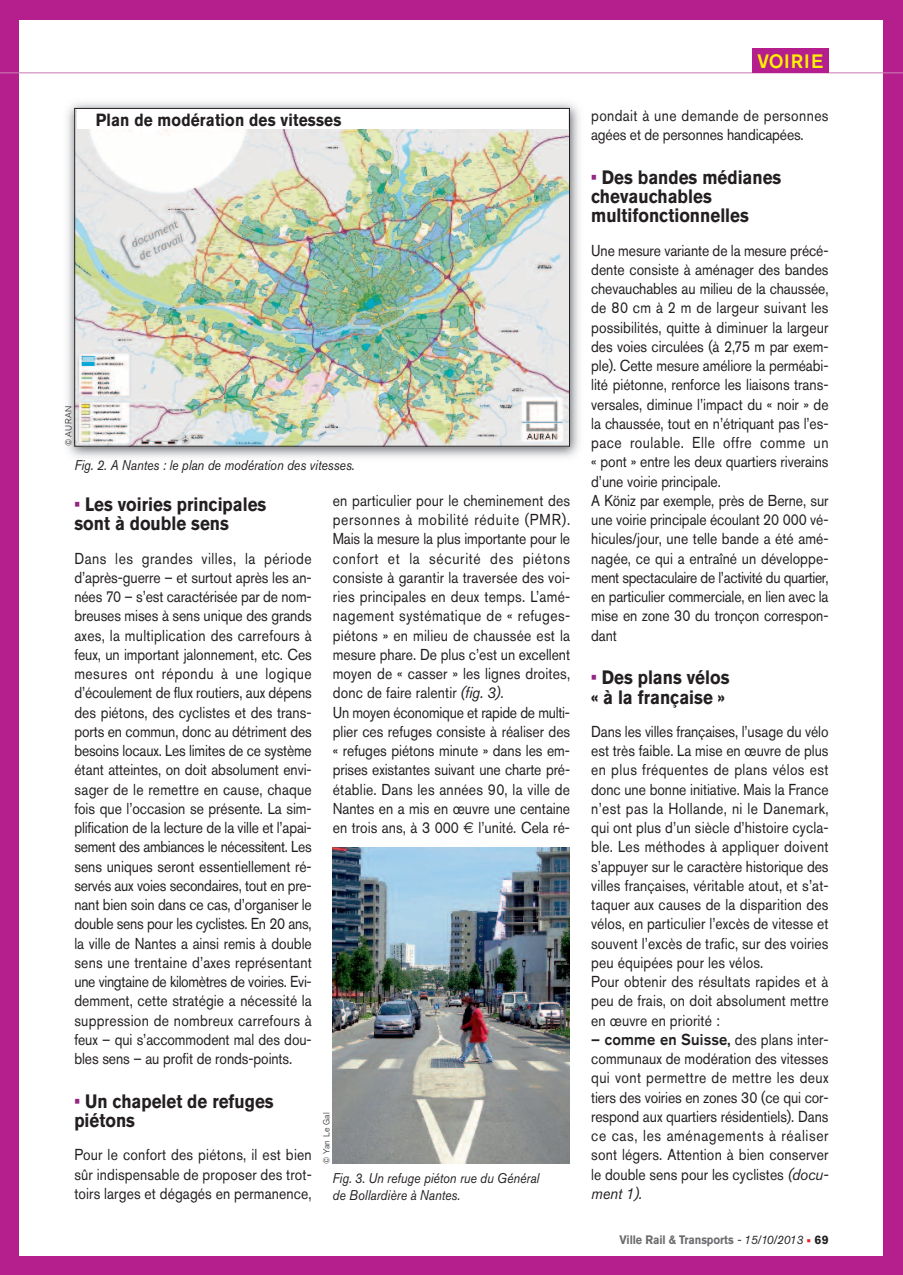
<style>
.page{position:relative;width:903px;height:1275px;background:#b41e8d}
.page>*{position:absolute;margin:0;border:0;box-sizing:border-box;transform-origin:0 0}
.t1{font:700 19.25px/19.2px "Akzidenz Grotesk Std";color:#231f20;scale:.88 1}
.t2{font:500 19.25px "Akzidenz Grotesk Std";letter-spacing:.055em;color:#fff101}
.t3{font:700 17.5px "Akzidenz Grotesk Std";letter-spacing:.01em;color:#231f20;scale:.88 1}
.t4{font:15.75px/19.2px "Akzidenz Grotesk Std";color:#231f20;scale:.88 1}
.t5{font:italic 14px/17.5px "Akzidenz Grotesk Std";color:#231f20;scale:.88 1}
.t6{font:700 12.25px "Akzidenz Grotesk Std";letter-spacing:-.005em;color:#6c6d70;scale:.89 1}
.t7{font:300 8.75px "Akzidenz Grotesk Std";letter-spacing:.025em;color:#231f20}
.s1{color:#922685}
.s2{font-style:italic}
.s3{font-family:"Euro Sans"}
.s4{font-weight:500}
.s5{font-weight:400;font-style:italic;color:#231f20}
.s6{color:#ee1d23}
.s7{color:#231f20}
</style>
<div class="page">
<div style="left:20px;top:20px;width:863px;height:1235px;background:#fff"></div>
<hr style="left:0;top:72px;width:903px;height:1px;background:#cb7eb4">
<div style="left:752px;top:48px;width:76px;height:25px;background:#b41e8d"></div>
<img style="left:67px;top:102px;width:513px;height:356px">
<img style="left:76px;top:110px;width:492px;height:334px">
<img style="left:333px;top:847px;width:237px;height:317px">
<div style="left:77px;top:109px;width:490px;height:20px;background:#fff"></div>
<p class="t3" style="left:96px;top:113px;width:281px">Plan de modération des vitesses</p>
<p class="t7" style="left:65px;top:446px;width:42px;rotate:-90deg">© AURAN</p>
<p class="t5" style="left:74px;top:458px;width:320px">Fig. 2. A Nantes : le plan de modération des vitesses.</p>
<p class="t1" style="left:74px;top:496px;width:220px"><span class="s1">•</span> Les voiries principales sont à double sens</p>
<p class="t4" style="left:74px;top:550px;width:271px;text-align:justify">Dans les grandes villes, la période d’après-guerre – et surtout après les an&shy;nées 70 – s’est caractérisée par de nom&shy;breuses mises à sens unique des grands axes, la multiplication des carrefours à feux, un important jalonnement, etc. Ces mesures ont répondu à une logique d’écoulement de flux routiers, aux dépens des piétons, des cyclistes et des trans&shy;ports en commun, donc au détriment des besoins locaux. Les limites de ce système étant atteintes, on doit absolument envi&shy;sager de le remettre en cause, chaque fois que l’occasion se présente. La sim&shy;plification de la lecture de la ville et l’apai&shy;sement des ambiances le nécessitent. Les sens uniques seront essentiellement ré&shy;servés aux voies secondaires, tout en pre&shy;nant bien soin dans ce cas, d’organiser le double sens pour les cyclistes. En 20 ans, la ville de Nantes a ainsi remis à double sens une trentaine d’axes représentant une vingtaine de kilomètres de voiries. Evi&shy;demment, cette stratégie a nécessité la suppression de nombreux carrefours à feux – qui s’accommodent mal des dou&shy;bles sens – au profit de ronds-points.</p>
<p class="t1" style="left:74px;top:1093px;width:228px"><span class="s1">•</span> Un chapelet de refuges piétons</p>
<p class="t4" style="left:74px;top:1147px;width:271px;text-align:justify">Pour le confort des piétons, il est bien sûr indispensable de proposer des trot&shy;toirs larges et dégagés en permanence,</p>
<p class="t4" style="left:333px;top:492px;width:271px">en particulier pour le cheminement des personnes à mobilité réduite (PMR).<br>Mais la mesure la plus importante pour le confort et la sécurité des piétons consiste à garantir la traversée des voi&shy;ries principales en deux temps. L’amé&shy;nagement systématique de « refuges&shy;piétons » en milieu de chaussée est la mesure phare. De plus c’est un excellent moyen de « casser » les lignes droites, donc de faire ralentir <span class="s2">(fig. 3)</span>.<br>Un moyen économique et rapide de multi&shy;plier ces refuges consiste à réaliser des « refuges piétons minute » dans les em&shy;prises existantes suivant une charte pré&shy;établie. Dans les années 90, la ville de Nantes en a mis en œuvre une centaine en trois ans, à 3 000 <span class="s3">€</span> l’unité. Cela ré-</p>
<p class="t7" style="left:323px;top:1164px;width:53px;rotate:-90deg">© Yan Le Gal</p>
<p class="t5" style="left:333px;top:1170px;width:236px">Fig. 3. Un refuge piéton rue du Général de Bollardière à Nantes.</p>
<p class="t2" style="left:757px;top:54px;width:67px">VOIRIE</p>
<p class="t4" style="left:591px;top:107px;width:271px">pondait à une demande de personnes agées et de personnes handicapées.</p>
<p class="t1" style="left:591px;top:169px;width:218px"><span class="s1">•</span> Des bandes médianes chevauchables multifonctionnelles</p>
<p class="t4" style="left:591px;top:242px;width:271px">Une mesure variante de la mesure précé&shy;dente consiste à aménager des bandes chevauchables au milieu de la chaussée, de 80 cm à 2 m de largeur suivant les possibilités, quitte à diminuer la largeur des voies circulées (à 2,75 m par exem&shy;ple). Cette mesure améliore la perméabi&shy;lité piétonne, renforce les liaisons trans&shy;versales, diminue l’impact du « noir » de la chaussée, tout en n’étriquant pas l’es&shy;pace roulable. Elle offre comme un « pont » entre les deux quartiers riverains d’une voirie principale.<br>A Köniz par exemple, près de Berne, sur une voirie principale écoulant 20 000 vé&shy;hicules/jour, une telle bande a été amé&shy;nagée, ce qui a entraîné un développe&shy;ment spectaculaire de l’activité du quartier, en particulier commerciale, en lien avec la mise en zone 30 du tronçon correspon&shy;dant</p>
<p class="t1" style="left:591px;top:670px;width:159px"><span class="s1">•</span> Des plans vélos « à la française »</p>
<p class="t4" style="left:591px;top:723px;width:271px">Dans les villes françaises, l’usage du vélo est très faible. La mise en œuvre de plus en plus fréquentes de plans vélos est donc une bonne initiative. Mais la France n’est pas la Hollande, ni le Danemark, qui ont plus d’un siècle d’histoire cycla&shy;ble. Les méthodes à appliquer doivent s’appuyer sur le caractère historique des villes françaises, véritable atout, et s’at&shy;taquer aux causes de la disparition des vélos, en particulier l’excès de vitesse et souvent l’excès de trafic, sur des voiries peu équipées pour les vélos.<br>Pour obtenir des résultats rapides et à peu de frais, on doit absolument mettre en œuvre en priorité :</p>
<p class="t4" style="left:591px;top:1031px;width:271px;text-align:justify"><span class="s4">– comme en Suisse,</span> des plans inter&shy;communaux de modération des vitesses qui vont permettre de mettre les deux tiers des voiries en zones 30 (ce qui cor&shy;respond aux quartiers résidentiels). Dans ce cas, les aménagements à réaliser sont légers. Attention à bien conserver le double sens pour les cyclistes <span class="s2">(docu&shy;ment 1).</span></p>
<p class="t6" style="left:619px;top:1236px;width:236px">Ville Rail &amp; Transports <span class="s5">- 15/10/2013</span> <span class="s6">•</span> <span class="s7">69</span></p>
</div>
